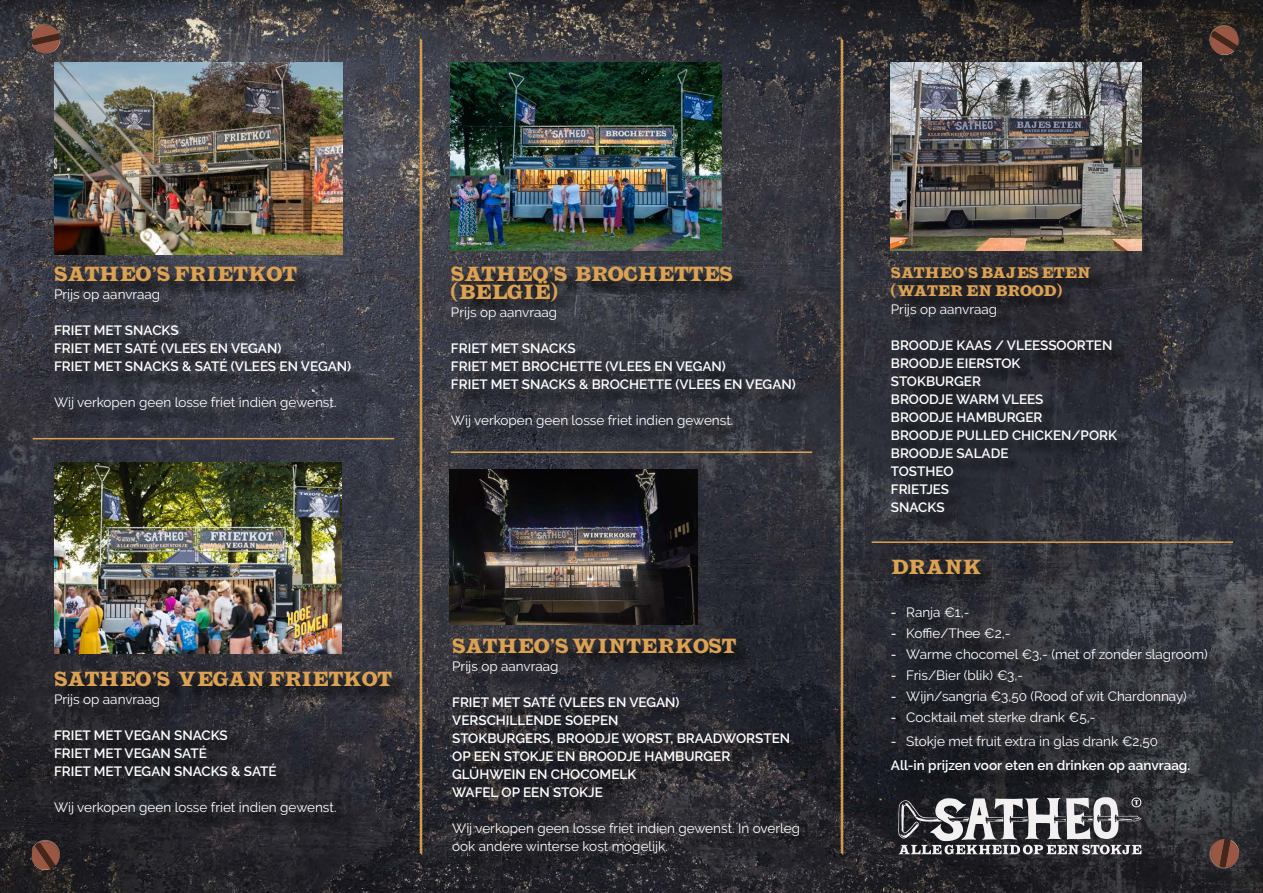
<style>
.page{position:relative;width:1263px;height:893px;background:#fff}
.page>*{position:absolute;margin:0;border:0;box-sizing:border-box;transform-origin:0 0}
.t1{font:700 18px/18px "OPTI Latin";color:#dda251}
.t2{font:600 13.5px/18px "Raleway";color:#fff}
.t3{font:13.5px/18px "Raleway";color:#fff}
.t4{font:700 13.5px/18px "OPTI Latin";color:#dda251}
.s1{font-weight:500}
.s2{font-weight:400}
</style>
<div class="page">
<img style="left:0;top:0;width:1263px;height:893px">
<svg style="left:1209px;top:839px;width:30px;height:30px"></svg>
<svg style="left:1209px;top:24px;width:30px;height:32px"></svg>
<svg style="left:32px;top:839px;width:28px;height:32px"></svg>
<svg style="left:32px;top:23px;width:29px;height:31px"></svg>
<svg style="left:419px;top:38px;width:4px;height:817px;background:#9f7a4b"></svg>
<svg style="left:840px;top:38px;width:4px;height:817px;background:#987445"></svg>
<div style="left:57px;top:269px;width:312px;height:159px;background:#000;opacity:.75"></div>
<div style="left:57px;top:674px;width:353px;height:158px;background:#000;opacity:.75"></div>
<hr style="left:451px;top:451px;width:361px;height:2px;background:#dda251">
<svg style="left:898px;top:797px;width:243px;height:58px"></svg>
<hr style="left:33px;top:438px;width:361px;height:1px;background:#dda251">
<div style="left:454px;top:269px;width:359px;height:177px;background:#000;opacity:.75"></div>
<div style="left:455px;top:641px;width:363px;height:231px;background:#000;opacity:.75"></div>
<div style="left:893px;top:269px;width:241px;height:261px;background:#000;opacity:.75"></div>
<img style="left:54px;top:62px;width:288px;height:193px">
<img style="left:54px;top:462px;width:288px;height:191px">
<img style="left:451px;top:62px;width:271px;height:189px">
<img style="left:450px;top:469px;width:247px;height:155px">
<img style="left:891px;top:62px;width:251px;height:189px">
<div style="left:894px;top:562px;width:332px;height:228px;background:#000;opacity:.75"></div>
<hr style="left:871px;top:541px;width:362px;height:2px;background:#dda251">
<h1 class="t1" style="left:54px;top:265px;width:244px">SATHEO’S FRIETKOT</h1>
<p class="t3" style="left:54px;top:286px;width:108px">Prijs op aanvraag</p>
<p class="t2" style="left:54px;top:322px;width:299px">FRIET MET SNACKS<br>FRIET MET SATÉ (VLEES EN VEGAN)<br>FRIET MET SNACKS &amp; SATÉ (VLEES EN VEGAN)</p>
<p class="t3" style="left:54px;top:394px;width:284px">Wij verkopen geen losse friet indien gewenst.</p>
<h1 class="t1" style="left:451px;top:265px;width:283px">SATHEO’S BROCHETTES (BELGIË)</h1>
<p class="t3" style="left:451px;top:304px;width:108px">Prijs op aanvraag</p>
<p class="t2" style="left:451px;top:340px;width:346px">FRIET MET SNACKS<br>FRIET MET BROCHETTE (VLEES EN VEGAN)<br>FRIET MET SNACKS &amp; BROCHETTE (VLEES EN VEGAN)</p>
<p class="t3" style="left:451px;top:412px;width:284px">Wij verkopen geen losse friet indien gewenst.</p>
<h1 class="t1" style="left:54px;top:669px;width:339px">SATHEO’S VEGAN FRIETKOT</h1>
<p class="t3" style="left:54px;top:690px;width:108px">Prijs op aanvraag</p>
<p class="t2" style="left:54px;top:726px;width:224px">FRIET MET VEGAN SNACKS<br>FRIET MET VEGAN SATÉ<br>FRIET MET VEGAN SNACKS &amp; SATÉ</p>
<p class="t3" style="left:54px;top:798px;width:284px">Wij verkopen geen losse friet indien gewenst.</p>
<h1 class="t1" style="left:452px;top:637px;width:285px">SATHEO’S WINTERKOST</h1>
<p class="t3" style="left:452px;top:657px;width:108px">Prijs op aanvraag</p>
<p class="t2" style="left:452px;top:693px;width:339px">FRIET MET SATÉ (VLEES EN VEGAN)<br>VERSCHILLENDE SOEPEN<br>STOKBURGERS, BROODJE WORST, BRAADWORSTEN<br>OP EEN STOKJE EN BROODJE HAMBURGER<br>GLÜHWEIN EN CHOCOMELK<br>WAFEL OP EEN STOKJE</p>
<p class="t3" style="left:452px;top:819px;width:349px">Wij verkopen geen losse friet indien gewenst. In overleg ook andere winterse kost mogelijk.</p>
<p class="t4" style="left:891px;top:263px;width:201px">SATHEO’S BAJES ETEN (WATER EN BROOD)</p>
<p class="t3" style="left:891px;top:300px;width:108px">Prijs op aanvraag</p>
<p class="t2" style="left:891px;top:336px;width:228px">BROODJE KAAS / VLEESSOORTEN<br>BROODJE EIERSTOK<br>STOKBURGER<br>BROODJE WARM VLEES<br>BROODJE HAMBURGER<br>BROODJE PULLED CHICKEN/PORK<br>BROODJE SALADE<br>TOSTHEO<br>FRIETJES<br>SNACKS</p>
<h1 class="t1" style="left:891px;top:557px;width:92px">DRANK</h1>
<p class="t3" style="left:891px;top:603px;width:80px"><span class="s1">-</span> Ranja €1,-</p>
<p class="t3" style="left:891px;top:624px;width:121px"><span class="s1">-</span> Koffie/Thee €2,-</p>
<p class="t3" style="left:891px;top:645px;width:318px"><span class="s1">-</span> Warme chocomel €3,- (met of zonder slagroom)</p>
<p class="t3" style="left:891px;top:666px;width:134px"><span class="s1">-</span> Fris/Bier (blik) €3,-</p>
<p class="t3" style="left:891px;top:687px;width:297px"><span class="s1">-</span> Wijn/sangria €3,50 (Rood of wit Chardonnay)</p>
<p class="t3" style="left:891px;top:708px;width:206px"><span class="s1">-</span> Cocktail met sterke drank €5,-</p>
<p class="t2" style="left:891px;top:729px;width:301px;line-height:24px"><span class="s1">-</span> <span class="s2">Stokje met fruit extra in glas drank €2,50<br></span>All-in prijzen voor eten en drinken op aanvraag.</p>
</div>
